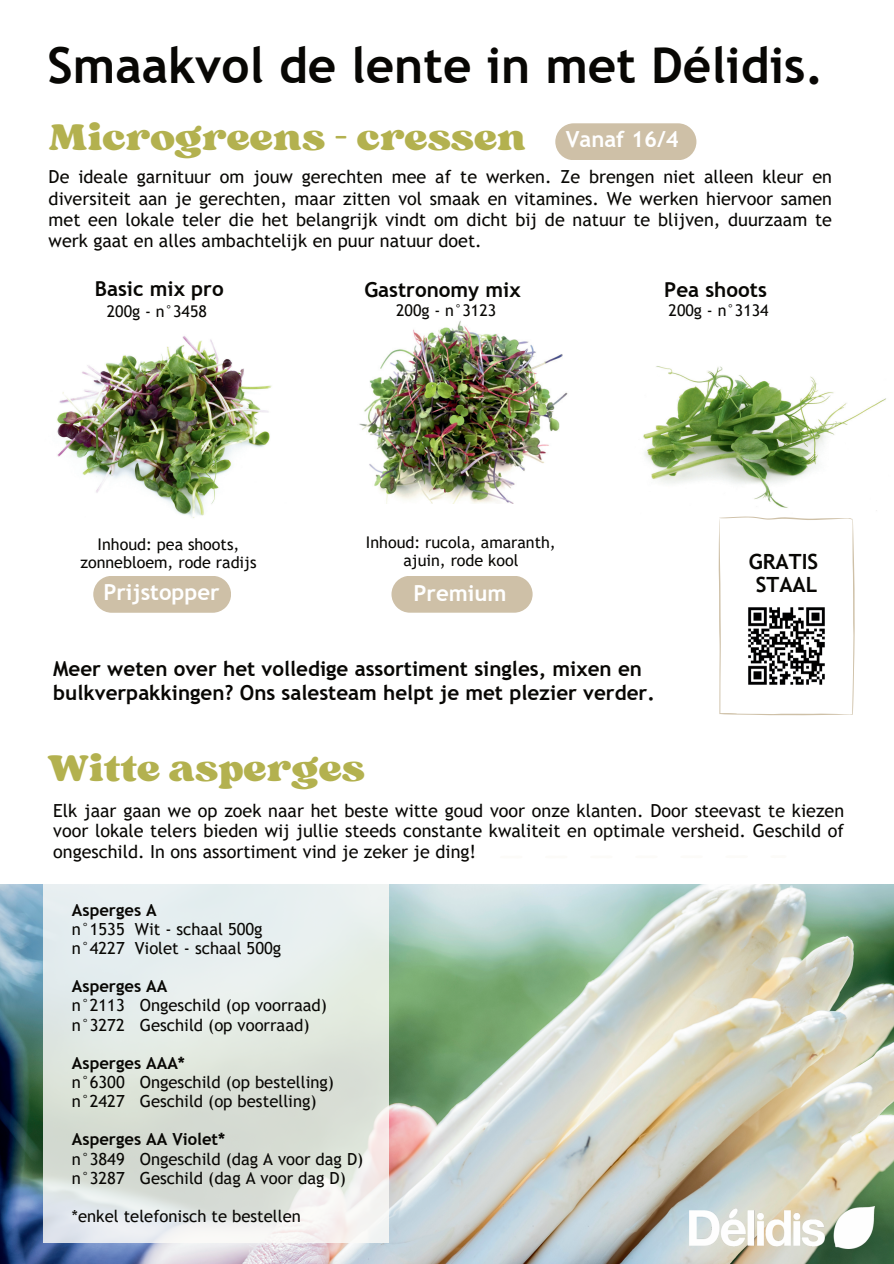
<style>
.page{position:relative;width:894px;height:1264px;background:#fff}
.page>*{position:absolute;margin:0;border:0;box-sizing:border-box;transform-origin:0 0}
.t1{font:700 49.5px "Trebuchet MS";color:#080704}
.t2{font:39px "Sergio Trendy";color:#b3b14f}
.t3{font:700 22.2px "Trebuchet MS";color:#fff}
.t4{font:700 21px/23.2px "Trebuchet MS";color:#080704;text-align:center}
.t5{font:700 20.55px/23.7px "Trebuchet MS";color:#080704}
.t6{font:18px/21.3px "Trebuchet MS";color:#080704;text-align:justify}
.t7{font:16.65px/19.2px "Trebuchet MS";color:#080704}
.t8{font:700 16.65px "Trebuchet MS";color:#080704}
.t9{font:16.05px/18px "Trebuchet MS";color:#080704;text-align:center}
</style>
<div class="page">
<img style="left:0;top:884px;width:893px;height:379px">
<svg style="left:43px;top:884px;width:345px;height:358px;background:#e1e7e2"></svg>
<img style="left:689px;top:1206px;width:185px;height:42px">
<img style="left:57px;top:336px;width:215px;height:182px">
<img style="left:359px;top:320px;width:209px;height:183px">
<div style="left:555px;top:123px;width:141px;height:37px;background:#cec0a7;border-radius:18px"></div>
<div style="left:93px;top:576px;width:138px;height:36px;background:#cec0a7"></div>
<div style="left:391px;top:576px;width:141px;height:36px;background:#cec0a7"></div>
<svg style="left:718px;top:516px;width:136px;height:199px"></svg>
<img style="left:742px;top:602px;width:87px;height:87px">
<img style="left:643px;top:366px;width:243px;height:145px">
<h1 class="t1" style="left:47px;top:35px;width:777px">Smaakvol de lente in met Délidis.</h1>
<h2 class="t2" style="left:49px;top:112px;width:479px">Microgreens - cressen</h2>
<p class="t6" style="left:49px;top:166px;width:784px">De ideale garnituur om jouw gerechten mee af te werken. Ze brengen niet alleen kleur en diversiteit aan je gerechten, maar zitten vol smaak en vitamines. We werken hiervoor samen met een lokale teler die het belangrijk vindt om dicht bij de natuur te blijven, duurzaam te werk gaat en alles ambachtelijk en puur natuur doet.</p>
<p class="t5" style="left:95px;top:277px;width:130px">Basic mix pro</p>
<p class="t5" style="left:364px;top:278px;width:158px">Gastronomy mix</p>
<p class="t3" style="left:565px;top:125px;width:114px">Vanaf 16/4</p>
<p class="t5" style="left:664px;top:278px;width:104px">Pea shoots</p>
<p class="t9" style="left:668px;top:302px;width:102px">200g - n°3134</p>
<p class="t9" style="left:107px;top:302px;width:102px">200g - n°3458</p>
<p class="t9" style="left:396px;top:302px;width:102px">200g - n°3123</p>
<p class="t9" style="left:80px;top:535px;width:178px">Inhoud: pea shoots, zonnebloem, rode radijs</p>
<p class="t9" style="left:366px;top:533px;width:191px">Inhoud: rucola, amaranth, ajuin, rode kool</p>
<p class="t3" style="left:103px;top:578px;width:118px">Prijstopper</p>
<p class="t3" style="left:413px;top:579px;width:95px">Premium</p>
<p class="t5" style="left:53px;top:656px;width:603px">Meer weten over het volledige assortiment singles, mixen en bulkverpakkingen? Ons salesteam helpt je met plezier verder.</p>
<h2 class="t2" style="left:47px;top:743px;width:319px">Witte asperges</h2>
<p class="t4" style="left:748px;top:550px;width:71px">GRATIS<br>STAAL</p>
<p class="t6" style="left:53px;top:800px;width:792px;line-height:20.2px">Elk jaar gaan we op zoek naar het beste witte goud voor onze klanten. Door steevast te kiezen voor lokale telers bieden wij jullie steeds constante kwaliteit en optimale versheid. Geschild of ongeschild. In ons assortiment vind je zeker je ding!</p>
<p class="t8" style="left:72px;top:899px;width:86px">Asperges A</p>
<p class="t7" style="left:72px;top:919px;width:211px">n°1535 Wit - schaal 500g n°4227 Violet - schaal 500g</p>
<p class="t8" style="left:72px;top:976px;width:97px">Asperges AA</p>
<p class="t7" style="left:72px;top:995px;width:256px">n°2113 Ongeschild (op voorraad) n°3272 Geschild (op voorraad)</p>
<p class="t8" style="left:72px;top:1052px;width:115px">Asperges AAA*</p>
<p class="t7" style="left:72px;top:1072px;width:263px">n°6300 Ongeschild (op bestelling) n°2427 Geschild (op bestelling)</p>
<p class="t8" style="left:72px;top:1129px;width:155px">Asperges AA Violet*</p>
<p class="t7" style="left:72px;top:1148px;width:293px">n°3849 Ongeschild (dag A voor dag D) n°3287 Geschild (dag A voor dag D)</p>
<p class="t7" style="left:72px;top:1206px;width:230px">*enkel telefonisch te bestellen</p>
</div>
